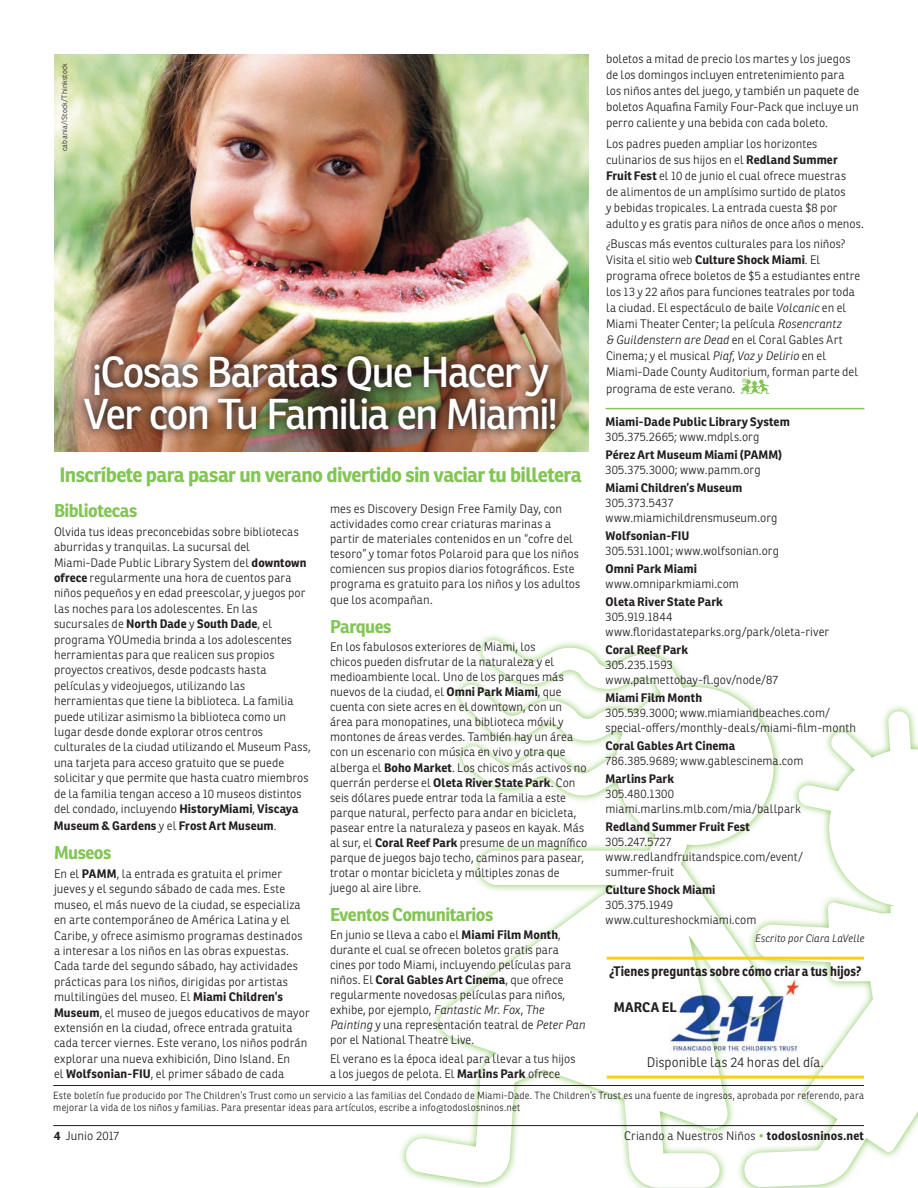
<style>
.page{position:relative;width:918px;height:1188px;background:#fff}
.page>*{position:absolute;margin:0;border:0;box-sizing:border-box;transform-origin:0 0}
.t1{font:42px/42px "Ronnia";letter-spacing:-.045em;color:#fff}
.t2{font:700 20.25px "Ronnia";letter-spacing:-.03em;color:#83c555}
.t3{font:700 18px "Ronnia";letter-spacing:-.03em;color:#83c555}
.t4{font:700 13.5px "Ronnia";letter-spacing:.005em;color:#231f20;scale:.91 1}
.t5{font:300 13.5px "Ronnia";letter-spacing:.005em;color:#231f20}
.t6{font:700 13.5px "Ronnia";letter-spacing:.005em;color:#231f20}
.t7{font:300 12px/15px "Ronnia";letter-spacing:.01em;color:#231f20}
.t8{font:700 12px "Ronnia";letter-spacing:.005em;color:#231f20}
.t9{font:italic 300 10.5px "Ronnia";letter-spacing:.01em;color:#231f20}
.t10{font:300 10.2px/12px "Ronnia";letter-spacing:.02em;color:#231f20}
.t11{font:300 7.5px "Ronnia";letter-spacing:.02em;color:#231f20}
.s1{font-weight:700}
.s2{font-weight:300}
.s3{font-style:italic}
.s4{color:#83c555}
</style>
<div class="page">
<svg style="left:782px;top:711px;width:136px;height:476px"></svg>
<svg style="left:405px;top:635px;width:369px;height:553px"></svg>
<img style="left:54px;top:54px;width:534px;height:398px">
<svg style="left:740px;top:378px;width:29px;height:16px"></svg>
<div style="left:74px;top:345px;width:492px;height:95px;background:#231f20;opacity:.85"></div>
<hr style="left:606px;top:408px;width:258px;height:1px;background:#83c555">
<hr style="left:53px;top:1085px;width:811px;height:1px;background:#231f20">
<hr style="left:607px;top:957px;width:257px;height:3px;background:#f9d10a">
<hr style="left:607px;top:1076px;width:257px;height:3px;background:#f9d10a">
<img style="left:670px;top:979px;width:131px;height:75px">
<hr style="left:53px;top:1125px;width:811px;height:1px;background:#231f20">
<p class="t11" style="left:60px;top:151px;width:90px;rotate:-90deg">cabania/iStock/Thinkstock</p>
<h1 class="t1" style="left:83px;top:350px;width:477px">¡Cosas Baratas Que Hacer y<br>Ver con Tu Familia en Miami!</h1>
<h2 class="t2" style="left:60px;top:462px;width:524px">Inscríbete para pasar un verano divertido sin vaciar tu billetera</h2>
<h3 class="t3" style="left:54px;top:499px;width:85px">Bibliotecas</h3>
<p class="t7" style="left:54px;top:524px;width:258px;line-height:15.5px">Olvida tus ideas preconcebidas sobre bibliotecas aburridas y tranquilas. La sucursal del Miami-Dade Public Library System del <span class="s1">downtown ofrece</span> regularmente una hora de cuentos para niños pequeños y en edad preescolar, y juegos por las noches para los adolescentes. En las sucursales de <span class="s1">North Dade</span> y <span class="s1">South Dade</span>, el programa YOUmedia brinda a los adolescentes herramientas para que realicen sus propios proyectos creativos, desde podcasts hasta películas y videojuegos, utilizando las herramientas que tiene la biblioteca. La familia puede utilizar asimismo la biblioteca como un lugar desde donde explorar otros centros culturales de la ciudad utilizando el Museum Pass, una tarjeta para acceso gratuito que se puede solicitar y que permite que hasta cuatro miembros de la familia tengan acceso a 10 museos distintos del condado, incluyendo <span class="s1">HistoryMiami</span>, <span class="s1">Viscaya</span></p>
<p class="t8" style="left:54px;top:818px;width:224px">Museum &amp; Gardens <span class="s2">y el</span> Frost Art Museum<span class="s2">.</span></p>
<h3 class="t3" style="left:54px;top:842px;width:59px">Museos</h3>
<p class="t7" style="left:54px;top:866px;width:257px;line-height:15.5px">En el <span class="s1">PAMM</span>, la entrada es gratuita el primer jueves y el segundo sábado de cada mes. Este museo, el más nuevo de la ciudad, se especializa en arte contemporáneo de América Latina y el Caribe, y ofrece asimismo programas destinados a interesar a los niños en las obras expuestas.<br>Cada tarde del segundo sábado, hay actividades prácticas para los niños, dirigidas por artistas multilingües del museo. El <span class="s1">Miami Children’s Museum</span>, el museo de juegos educativos de mayor extensión en la ciudad, ofrece entrada gratuita cada tercer viernes. Este verano, los niños podrán explorar una nueva exhibición, Dino Island. En<br>el <span class="s1">Wolfsonian-FIU</span>, el primer sábado de cada</p>
<p class="t7" style="left:330px;top:501px;width:252px">mes es Discovery Design Free Family Day, con actividades como crear criaturas marinas a partir de materiales contenidos en un “cofre del tesoro” y tomar fotos Polaroid para que los niños comiencen sus propios diarios fotográficos. Este programa es gratuito para los niños y los adultos</p>
<p class="t7" style="left:330px;top:593px;width:104px">que los acompañan.</p>
<h3 class="t3" style="left:330px;top:616px;width:63px">Parques</h3>
<p class="t7" style="left:330px;top:640px;width:259px">En los fabulosos exteriores de Miami, los<br>chicos pueden disfrutar de la naturaleza y el medioambiente local. Uno de los parques más nuevos de la ciudad, el <span class="s1">Omni Park Miami</span>, que cuenta con siete acres en el downtown, con un área para monopatines, una biblioteca móvil y montones de áreas verdes. También hay un área con un escenario con música en vivo y otra que alberga el <span class="s1">Boho Market</span>. Los chicos más activos no querrán perderse el <span class="s1">Oleta River State Park</span>. Con seis dólares puede entrar toda la familia a este parque natural, perfecto para andar en bicicleta, pasear entre la naturaleza y paseos en kayak. Más al sur, el <span class="s1">Coral Reef Park</span> presume de un magnífico parque de juegos bajo techo, caminos para pasear, trotar o montar bicicleta y múltiples zonas de juego al aire libre.</p>
<h3 class="t3" style="left:330px;top:903px;width:165px">Eventos Comunitarios</h3>
<p class="t7" style="left:330px;top:927px;width:257px">En junio se lleva a cabo el <span class="s1">Miami Film Month</span>, durante el cual se ofrecen boletos gratis para cines por todo Miami, incluyendo películas para niños. El <span class="s1">Coral Gables Art Cinema</span>, que ofrece regularmente novedosas películas para niños, exhibe, por ejemplo, <span class="s3">Fantastic Mr. Fox</span>, <span class="s3">The Painting</span> y una representación teatral de <span class="s3">Peter Pan </span>por el National Theatre Live.</p>
<p class="t7" style="left:330px;top:1051px;width:247px">El verano es la época ideal para llevar a tus hijos a los juegos de pelota. El <span class="s1">Marlins Park</span> ofrece</p>
<p class="t7" style="left:606px;top:51px;width:255px;line-height:16px">boletos a mitad de precio los martes y los juegos de los domingos incluyen entretenimiento para los niños antes del juego, y también un paquete de boletos Aquafina Family Four-Pack que incluye un perro caliente y una bebida con cada boleto.</p>
<p class="t7" style="left:606px;top:135px;width:259px;line-height:16px">Los padres pueden ampliar los horizontes culinarios de sus hijos en el <span class="s1">Redland Summer Fruit Fest</span> el 10 de junio el cual ofrece muestras<br>de alimentos de un amplísimo surtido de platos<br>y bebidas tropicales. La entrada cuesta $8 por adulto y es gratis para niños de once años o menos.</p>
<p class="t7" style="left:606px;top:236px;width:256px;line-height:16px">¿Buscas más eventos culturales para los niños?<br>Visita el sitio web <span class="s1">Culture Shock Miami</span>. El programa ofrece boletos de $5 a estudiantes entre los 13 y 22 años para funciones teatrales por toda la ciudad. El espectáculo de baile <span class="s3">Volcanic</span> en el Miami Theater Center; la película <span class="s3">Rosencrantz<br>&amp; Guildenstern are Dead</span> en el Coral Gables Art Cinema; y el musical <span class="s3">Piaf, Voz y Delirio</span> en el Miami-Dade County Auditorium, forman parte del programa de este verano.</p>
<p class="t8" style="left:606px;top:414px;width:186px">Miami-Dade Public Library System</p>
<p class="t7" style="left:606px;top:429px;width:155px">305.375.2665; www.mdpls.org</p>
<p class="t8" style="left:606px;top:447px;width:178px">Pérez Art Museum Miami (PAMM)</p>
<p class="t7" style="left:606px;top:462px;width:157px">305.375.3000; www.pamm.org</p>
<p class="t8" style="left:606px;top:480px;width:138px">Miami Children’s Museum</p>
<p class="t7" style="left:606px;top:495px;width:173px">305.373.5437 www.miamichildrensmuseum.org</p>
<p class="t8" style="left:606px;top:528px;width:85px">Wolfsonian-FIU</p>
<p class="t7" style="left:606px;top:543px;width:175px">305.531.1001; www.wolfsonian.org</p>
<p class="t8" style="left:606px;top:561px;width:93px">Omni Park Miami</p>
<p class="t7" style="left:606px;top:576px;width:135px">www.omniparkmiami.com</p>
<p class="t8" style="left:606px;top:594px;width:119px">Oleta River State Park</p>
<p class="t7" style="left:606px;top:609px;width:225px">305.919.1844 www.floridastateparks.org/park/oleta-river</p>
<p class="t8" style="left:606px;top:642px;width:84px">Coral Reef Park</p>
<p class="t7" style="left:606px;top:657px;width:174px">305.235.1593 www.palmettobay-fl.gov/node/87</p>
<p class="t8" style="left:606px;top:690px;width:98px">Miami Film Month</p>
<p class="t7" style="left:606px;top:705px;width:252px">305.539.3000; www.miamiandbeaches.com/ special-offers/monthly-deals/miami-film-month</p>
<p class="t8" style="left:606px;top:738px;width:131px">Coral Gables Art Cinema</p>
<p class="t7" style="left:606px;top:753px;width:199px">786.385.9689; www.gablescinema.com</p>
<p class="t8" style="left:606px;top:771px;width:70px">Marlins Park</p>
<p class="t7" style="left:606px;top:786px;width:197px">305.480.1300 miami.marlins.mlb.com/mia/ballpark</p>
<p class="t8" style="left:606px;top:819px;width:146px">Redland Summer Fruit Fest</p>
<p class="t7" style="left:606px;top:834px;width:199px">305.247.5727 www.redlandfruitandspice.com/event/ summer-fruit</p>
<p class="t8" style="left:606px;top:882px;width:112px">Culture Shock Miami</p>
<p class="t7" style="left:606px;top:897px;width:152px">305.375.1949 www.cultureshockmiami.com</p>
<p class="t9" style="left:755px;top:932px;width:111px">Escrito por Ciara LaVelle</p>
<p class="t4" style="left:609px;top:963px;width:279px">¿Tienes preguntas sobre cómo criar a tus hijos?</p>
<p class="t6" style="left:614px;top:998px;width:64px">MARCA EL</p>
<p class="t5" style="left:647px;top:1054px;width:178px">Disponible las 24 horas del día.</p>
<p class="t10" style="left:53px;top:1090px;width:812px">Este boletín fue producido por The Children’s Trust como un servicio a las familias del Condado de Miami-Dade. The Children’s Trust es una fuente de ingresos, aprobada por referendo, para mejorar la vida de los niños y familias. Para presentar ideas para artículos, escribe a info@todoslosninos.net</p>
<p class="t7" style="left:54px;top:1128px;width:67px"><span class="s1">4</span> Junio 2017</p>
<p class="t7" style="left:624px;top:1128px;width:241px">Criando a Nuestros Niños <span class="s4">•</span> <span class="s1">todoslosninos.net</span></p>
</div>
